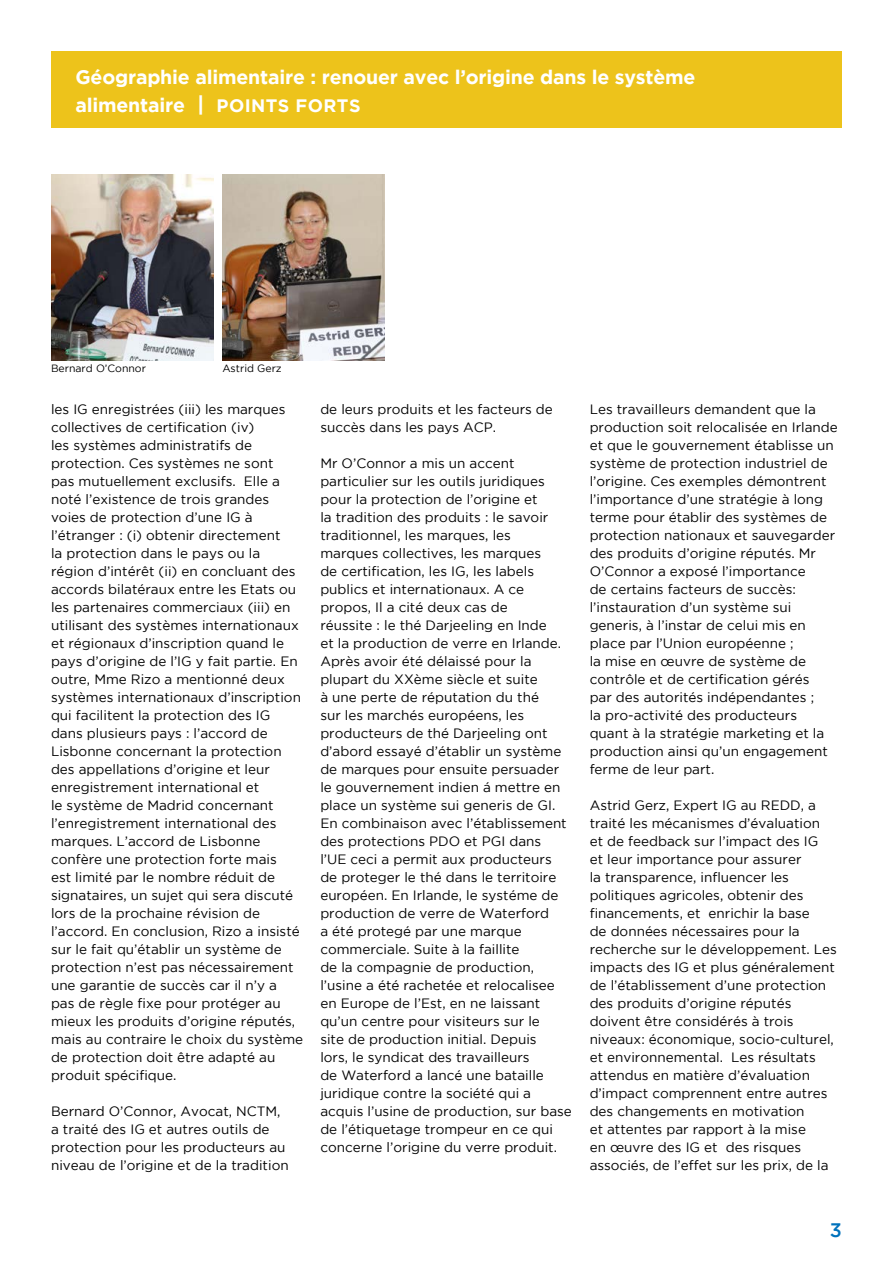
<style>
.page{position:relative;width:893px;height:1263px;background:#fff}
.page>*{position:absolute;margin:0;border:0;box-sizing:border-box;transform-origin:0 0}
.t1{font:700 19.5px/27.3px "Gotham";letter-spacing:-.01em;color:#fff}
.t2{font:500 19.5px "Gotham";color:#0072bc}
.t3{font:13.5px/18px "Gotham";color:#000}
.t4{font:10.5px "Gotham";color:#000}
.s1{font-size:21px}
.s2{font-size:18px}
</style>
<div class="page">
<div style="left:51px;top:51px;width:791px;height:77px;background:#edc31b"></div>
<img style="left:51px;top:174px;width:162px;height:186px">
<img style="left:222px;top:174px;width:162px;height:186px">
<h1 class="t1" style="left:75px;top:63px;width:621px">Géographie alimentaire : renouer avec l’origine dans le système alimentaire <span class="s1">|</span> <span class="s2">Points Forts</span></h1>
<p class="t4" style="left:51px;top:363px;width:96px">Bernard O’Connor</p>
<p class="t4" style="left:222px;top:363px;width:61px">Astrid Gerz</p>
<p class="t3" style="left:51px;top:400px;width:254px">les IG enregistrées (iii) les marques collectives de certification (iv)<br>les systèmes administratifs de protection. Ces systèmes ne sont<br>pas mutuellement exclusifs. Elle a noté l’existence de trois grandes voies de protection d’une IG à l’étranger : (i) obtenir directement<br>la protection dans le pays ou la région d’intérêt (ii) en concluant des accords bilatéraux entre les Etats ou les partenaires commerciaux (iii) en utilisant des systèmes internationaux et régionaux d’inscription quand le pays d’origine de l’IG y fait partie. En outre, Mme Rizo a mentionné deux systèmes internationaux d’inscription qui facilitent la protection des IG dans plusieurs pays : l’accord de Lisbonne concernant la protection des appellations d’origine et leur enregistrement international et<br>le système de Madrid concernant l’enregistrement international des marques. L’accord de Lisbonne confère une protection forte mais<br>est limité par le nombre réduit de signataires, un sujet qui sera discuté lors de la prochaine révision de l’accord. En conclusion, Rizo a insisté sur le fait qu’établir un système de protection n’est pas nécessairement une garantie de succès car il n’y a pas de règle fixe pour protéger au mieux les produits d’origine réputés, mais au contraire le choix du système de protection doit être adapté au produit spécifique.</p>
<p class="t3" style="left:51px;top:1102px;width:239px">Bernard O’Connor, Avocat, NCTM, a traité des IG et autres outils de protection pour les producteurs au niveau de l’origine et de la tradition</p>
<p class="t3" style="left:320px;top:400px;width:234px">de leurs produits et les facteurs de succès dans les pays ACP.</p>
<p class="t3" style="left:320px;top:454px;width:253px">Mr O’Connor a mis un accent particulier sur les outils juridiques pour la protection de l’origine et<br>la tradition des produits : le savoir traditionnel, les marques, les marques collectives, les marques<br>de certification, les IG, les labels publics et internationaux. A ce propos, Il a cité deux cas de<br>réussite : le thé Darjeeling en Inde<br>et la production de verre en Irlande.<br>Après avoir été délaissé pour la plupart du XXème siècle et suite<br>à une perte de réputation du thé<br>sur les marchés européens, les producteurs de thé Darjeeling ont d’abord essayé d’établir un système de marques pour ensuite persuader le gouvernement indien á mettre en place un système sui generis de GI.<br>En combinaison avec l’établissement des protections PDO et PGI dans<br>l’UE ceci a permit aux producteurs de proteger le thé dans le territoire européen. En Irlande, le systéme de production de verre de Waterford<br>a été protegé par une marque commerciale. Suite à la faillite<br>de la compagnie de production, l’usine a été rachetée et relocalisee en Europe de l’Est, en ne laissant qu’un centre pour visiteurs sur le<br>site de production initial. Depuis<br>lors, le syndicat des travailleurs<br>de Waterford a lancé une bataille juridique contre la société qui a acquis l’usine de production, sur base de l’étiquetage trompeur en ce qui concerne l’origine du verre produit.</p>
<p class="t3" style="left:590px;top:400px;width:250px">Les travailleurs demandent que la production soit relocalisée en Irlande et que le gouvernement établisse un système de protection industriel de l’origine. Ces exemples démontrent l’importance d’une stratégie à long terme pour établir des systèmes de protection nationaux et sauvegarder des produits d’origine réputés. Mr O’Connor a exposé l’importance<br>de certains facteurs de succès: l’instauration d’un système sui generis, à l’instar de celui mis en place par l’Union européenne ;<br>la mise en œuvre de système de contrôle et de certification gérés<br>par des autorités indépendantes ;<br>la pro-activité des producteurs quant à la stratégie marketing et la production ainsi qu’un engagement ferme de leur part.</p>
<p class="t3" style="left:590px;top:796px;width:249px">Astrid Gerz, Expert IG au REDD, a traité les mécanismes d’évaluation<br>et de feedback sur l’impact des IG<br>et leur importance pour assurer<br>la transparence, influencer les politiques agricoles, obtenir des financements, et enrichir la base<br>de données nécessaires pour la recherche sur le développement. Les impacts des IG et plus généralement de l’établissement d’une protection des produits d’origine réputés doivent être considérés à trois niveaux: économique, socio-culturel, et environnemental. Les résultats attendus en matière d’évaluation d’impact comprennent entre autres des changements en motivation<br>et attentes par rapport à la mise<br>en œuvre des IG et des risques associés, de l’effet sur les prix, de la</p>
<h1 class="t2" style="left:830px;top:1218px;width:14px">3</h1>
</div>
